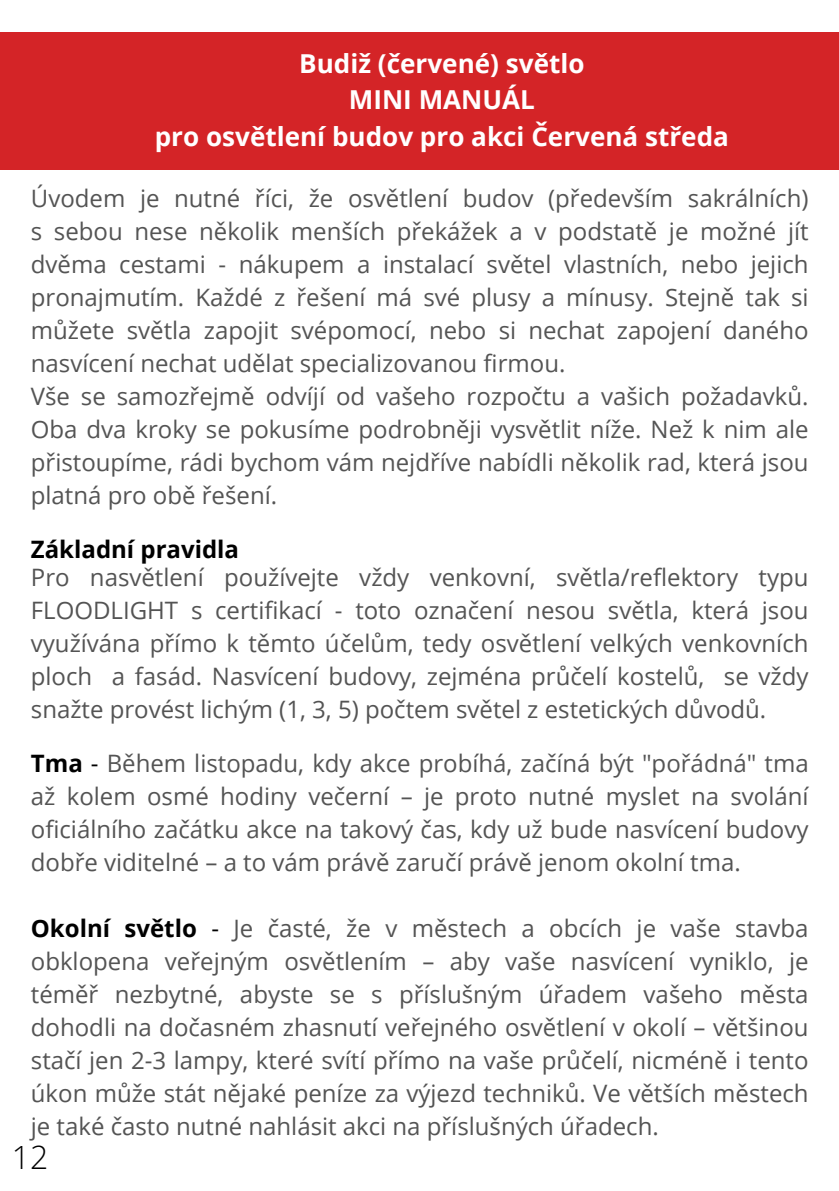
<style>
.page{position:relative;width:839px;height:1191px;background:#fff}
.page>*{position:absolute;margin:0;border:0;box-sizing:border-box;transform-origin:0 0}
.t1{font:300 32px "Open Sans";color:#000}
.t2{font:700 26px "Open Sans";color:#fff}
.t3{font:24px/33px "Open Sans";color:#545454;text-align:justify}
.t4{font:700 24px "Open Sans";color:#000}
.s1{font-weight:700;color:#000}
.s2{color:#000}
</style>
<div class="page">
<div style="left:0;top:32px;width:838px;height:137px;background:#d42427"></div>
<p class="t2" style="left:299px;top:45px;width:287px">Budiž (červené) světlo</p>
<p class="t2" style="left:349px;top:81px;width:187px">MINI MANUÁL</p>
<p class="t2" style="left:155px;top:118px;width:575px">pro osvětlení budov pro akci Červená středa</p>
<p class="t3" style="left:31px;top:181px;width:779px">Úvodem je nutné říci, že osvětlení budov (především sakrálních) s sebou nese několik menších překážek a v podstatě je možné jít dvěma cestami - nákupem a instalací světel vlastních, nebo jejich pronajmutím. Každé z řešení má své plusy a mínusy. Stejně tak si můžete světla zapojit svépomocí, nebo si nechat zapojení daného nasvícení nechat udělat specializovanou firmou.</p>
<p class="t3" style="left:31px;top:379px;width:779px">Vše se samozřejmě odvíjí od vašeho rozpočtu a vašich požadavků.<br>Oba dva kroky se pokusíme podrobněji vysvětlit níže. Než k nim ale přistoupíme, rádi bychom vám nejdříve nabídli několik rad, která jsou platná pro obě řešení.</p>
<p class="t4" style="left:31px;top:532px;width:210px">Základní pravidla</p>
<p class="t3" style="left:31px;top:560px;width:779px">Pro nasvětlení používejte vždy venkovní, světla/reflektory typu FLOODLIGHT s certifikací - toto označení nesou světla, která jsou využívána přímo k těmto účelům, tedy osvětlení velkých venkovních ploch a fasád. Nasvícení budovy, zejména průčelí kostelů, se vždy snažte provést lichým (1, 3, 5) počtem světel z estetických důvodů.</p>
<p class="t3" style="left:31px;top:746px;width:779px"><span class="s1">Tma</span> <span class="s2">-</span> Během listopadu, kdy akce probíhá, začíná být "pořádná" tma až kolem osmé hodiny večerní – je proto nutné myslet na svolání oficiálního začátku akce na takový čas, kdy už bude nasvícení budovy dobře viditelné – a to vám právě zaručí právě jenom okolní tma.</p>
<p class="t3" style="left:31px;top:911px;width:779px"><span class="s1">Okolní světlo</span> <span class="s2">-</span> Je časté, že v městech a obcích je vaše stavba obklopena veřejným osvětlením – aby vaše nasvícení vyniklo, je téměř nezbytné, abyste se s příslušným úřadem vašeho města dohodli na dočasném zhasnutí veřejného osvětlení v okolí – většinou stačí jen 2-3 lampy, které svítí přímo na vaše průčelí, nicméně i tento úkon může stát nějaké peníze za výjezd techniků. Ve větších městech je také často nutné nahlásit akci na příslušných úřadech.</p>
<p class="t1" style="left:12px;top:1135px;width:38px">12</p>
</div>
